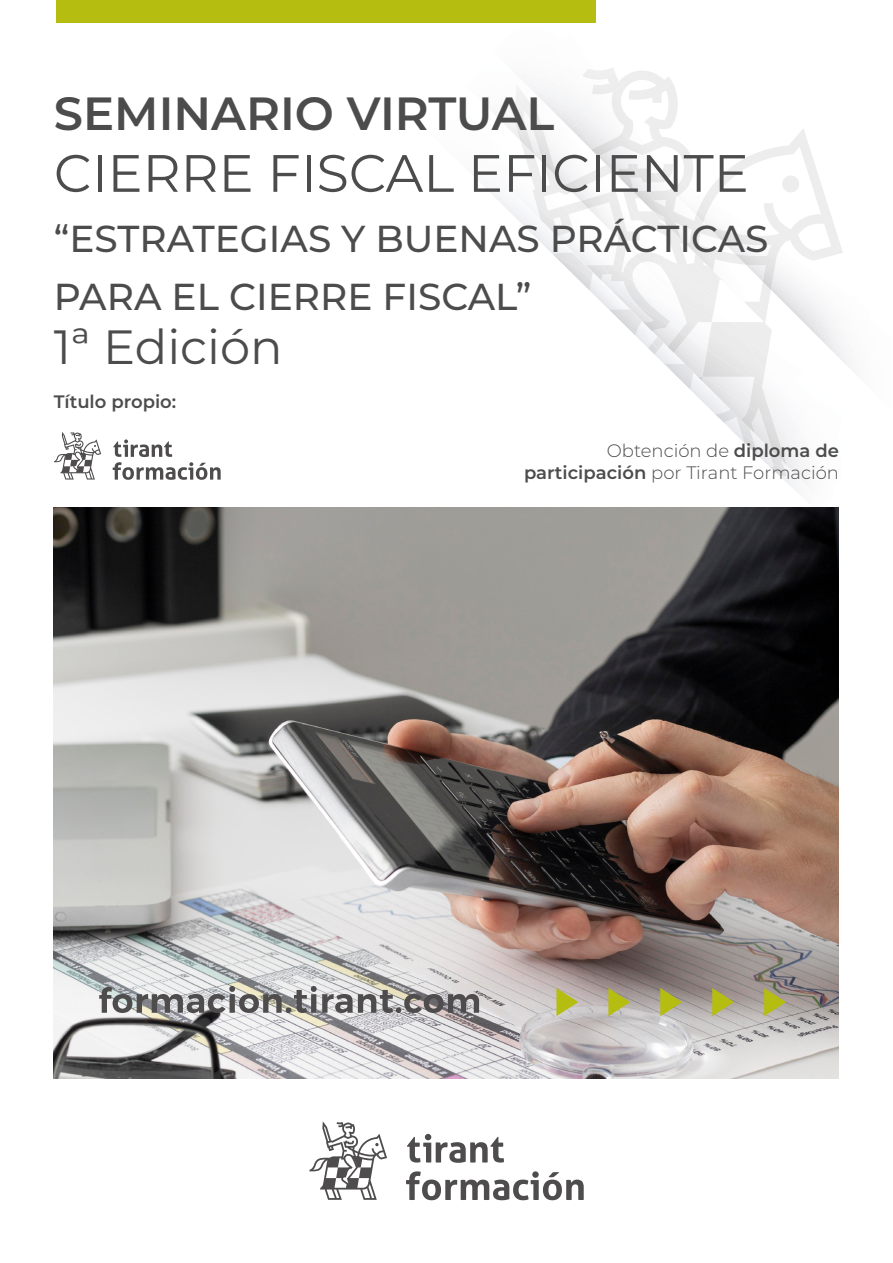
<style>
.page{position:relative;width:893px;height:1263px;background:#fff}
.page>*{position:absolute;margin:0;border:0;box-sizing:border-box;transform-origin:0 0}
.t1{font:52.5px "Montserrat";color:#4d4c4c}
.t2{font:48px "Montserrat";color:#4d4c4c}
.t3{font:600 46.5px "Montserrat";color:#4d4c4c}
.t4{font:500 37.5px/58.5px "Montserrat";color:#4d4c4c}
.t5{font:300 18px/21.6px "Montserrat";color:#4d4c4c;text-align:right}
.t6{font:600 18px "Montserrat";color:#4d4c4c}
.s1{font-weight:600}
</style>
<div class="page">
<img style="left:816px;top:352px;width:54px;height:38px">
<img style="left:816px;top:376px;width:41px;height:14px">
<img style="left:595px;top:0;width:1px;height:23px">
<svg style="left:486px;top:82px;width:330px;height:411px"></svg>
<img style="left:54px;top:507px;width:785px;height:571px">
<svg style="left:557px;top:988px;width:21px;height:28px"></svg>
<svg style="left:608px;top:988px;width:22px;height:28px"></svg>
<svg style="left:660px;top:988px;width:22px;height:28px"></svg>
<svg style="left:712px;top:988px;width:22px;height:28px"></svg>
<svg style="left:764px;top:988px;width:22px;height:28px"></svg>
<div style="left:56px;top:0;width:539px;height:23px;background:#b4bd10"></div>
<svg style="left:309px;top:1121px;width:78px;height:79px"></svg>
<svg style="left:406px;top:1171px;width:178px;height:29px"></svg>
<svg style="left:407px;top:1134px;width:97px;height:29px"></svg>
<svg style="left:53px;top:973px;width:504px;height:80px"></svg>
<svg style="left:99px;top:986px;width:380px;height:27px"></svg>
<svg style="left:54px;top:432px;width:47px;height:47px"></svg>
<svg style="left:113px;top:439px;width:108px;height:41px"></svg>
<h3 class="t3" style="left:54px;top:81px;width:502px">SEMINARIO VIRTUAL</h3>
<h1 class="t1" style="left:54px;top:137px;width:696px">CIERRE FISCAL EFICIENTE</h1>
<h3 class="t4" style="left:54px;top:208px;width:716px">“ESTRATEGIAS Y BUENAS PRÁCTICAS<br>PARA EL CIERRE FISCAL”</h3>
<h2 class="t2" style="left:54px;top:314px;width:230px">1ª Edición</h2>
<p class="t6" style="left:54px;top:389px;width:124px">Título propio:</p>
<p class="t5" style="left:524px;top:439px;width:316px">Obtención de <span class="s1">diploma de participación</span> por Tirant Formación</p>
</div>
